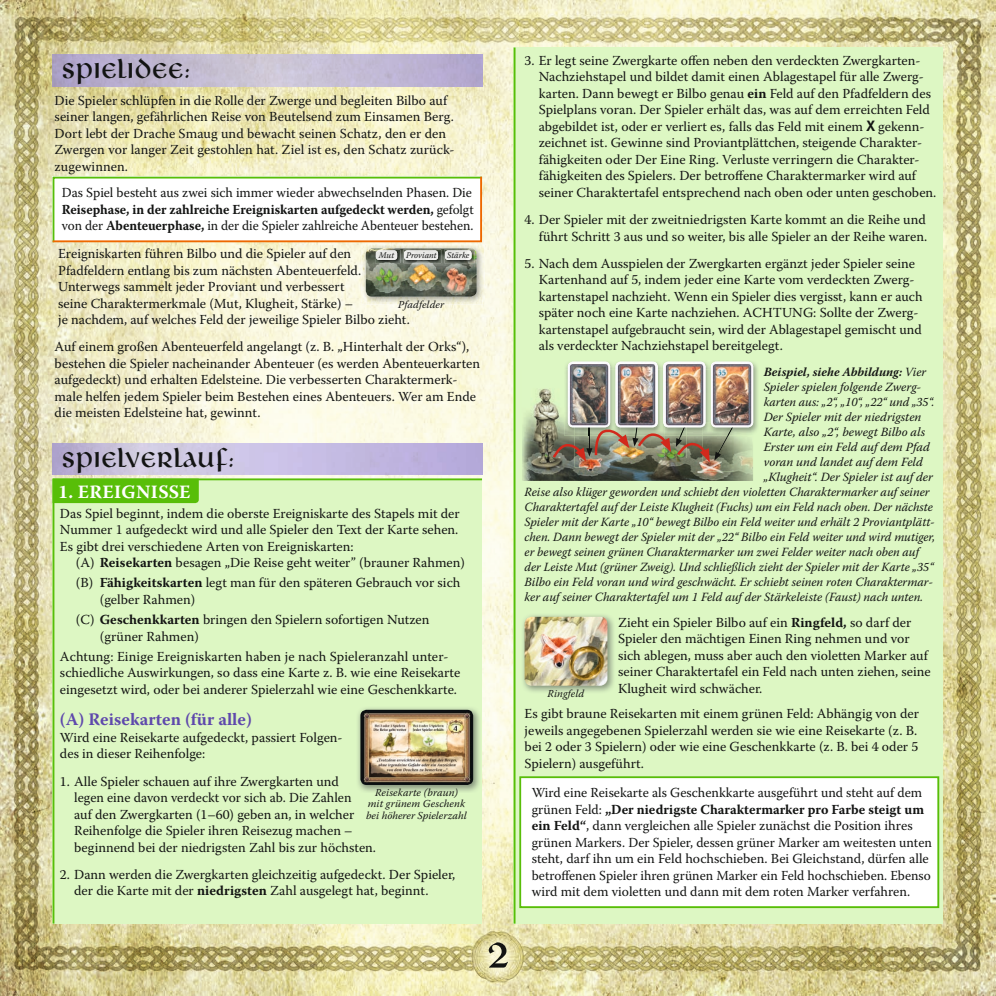
<style>
.page{position:relative;width:996px;height:996px;background:#fff}
.page>*{position:absolute;margin:0;border:0;box-sizing:border-box;transform-origin:0 0}
.t1{font:50px "Libra BT";color:#131413}
.t2{font:30px "Libra BT";letter-spacing:.015em;color:#131413}
.t3{font:700 18.75px "Warnock Pro";letter-spacing:.02em;color:#fff}
.t4{font:700 17.5px "Warnock Pro";letter-spacing:.005em;color:#5f49ac}
.t5{font:13.75px/16.5px "Warnock Pro";color:#131413}
.t6{font:italic 12.5px "Warnock Pro";color:#131413}
.t7{font:italic 700 12.5px "Warnock Pro";color:#131413}
.t8{font:italic 10.62px/11.2px "Warnock Pro";letter-spacing:.01em;color:#131413;text-align:center}
.t9{font:italic 8.75px "Warnock Pro";color:#131413}
.s1{font-weight:700}
.s2{font-family:"Futura Std";font-weight:800}
.s3{font-weight:400}
</style>
<div class="page">
<img style="left:0;top:0;width:995px;height:995px">
<div style="left:513px;top:48px;width:429px;height:875px;background:#ddf7c3"></div>
<div style="left:52px;top:477px;width:431px;height:448px;background:#ddf7c3"></div>
<hr style="left:513px;top:48px;width:2px;height:875px;background:#58be08">
<div style="left:53px;top:478px;width:146px;height:25px;background:#58be08"></div>
<div style="left:519px;top:775px;width:418px;height:132px;background:#fff"></div>
<div style="left:519px;top:775px;width:419px;height:132px;border:2px solid #58be08"></div>
<img style="left:356px;top:705px;width:124px;height:87px">
<img style="left:360px;top:709px;width:113px;height:75px">
<img style="left:361px;top:244px;width:123px;height:60px">
<img style="left:365px;top:250px;width:111px;height:46px">
<img style="left:522px;top:389px;width:230px;height:91px">
<img style="left:574px;top:462px;width:15px;height:5px">
<img style="left:702px;top:462px;width:31px;height:9px">
<img style="left:565px;top:362px;width:193px;height:71px">
<img style="left:564px;top:369px;width:188px;height:66px">
<img style="left:567px;top:361px;width:43px;height:57px">
<img style="left:710px;top:361px;width:42px;height:66px">
<img style="left:663px;top:361px;width:42px;height:57px">
<img style="left:615px;top:361px;width:42px;height:57px">
<img style="left:523px;top:615px;width:91px;height:77px">
<img style="left:524px;top:616px;width:83px;height:69px">
<img style="left:403px;top:250px;width:38px;height:13px">
<img style="left:404px;top:250px;width:34px;height:10px">
<svg style="left:51px;top:175px;width:432px;height:75px"></svg>
<img style="left:444px;top:249px;width:30px;height:14px">
<img style="left:445px;top:250px;width:26px;height:10px">
<img style="left:375px;top:249px;width:25px;height:14px">
<img style="left:376px;top:250px;width:21px;height:10px">
<img style="left:53px;top:55px;width:429px;height:31px">
<img style="left:53px;top:443px;width:429px;height:31px">
<img style="left:551px;top:418px;width:185px;height:44px">
<h2 class="t2" style="left:62px;top:55px;width:131px">spielidee:</h2>
<p class="t5" style="left:55px;top:92px;width:401px">Die Spieler schlüpfen in die Rolle der Zwerge und begleiten Bilbo auf seiner langen, gefährlichen Reise von Beutelsend zum Einsamen Berg.<br>Dort lebt der Drache Smaug und bewacht seinen Schatz, den er den Zwergen vor langer Zeit gestohlen hat. Ziel ist es, den Schatz zurück&shy;zugewinnen.</p>
<p class="t5" style="left:62px;top:184px;width:413px">Das Spiel besteht aus zwei sich immer wieder abwechselnden Phasen. Die<br><span class="s1">Reisephase, in der zahlreiche Ereigniskarten aufgedeckt werden,</span> gefolgt von der <span class="s1">Abenteuerphase,</span> in der die Spieler zahlreiche Abenteuer bestehen.</p>
<p class="t5" style="left:58px;top:245px;width:353px">Ereigniskarten führen Bilbo und die Spieler auf den Pfadfeldern entlang bis zum nächsten Abenteuerfeld.<br>Unterwegs sammelt jeder Proviant und verbessert<br>seine Charaktermerkmale (Mut, Klugheit, Stärke) –<br>je nachdem, auf welches Feld der jeweilige Spieler Bilbo zieht.</p>
<p class="t5" style="left:55px;top:338px;width:427px">Auf einem großen Abenteuerfeld angelangt (z. B. „Hinterhalt der Orks“), bestehen die Spieler nacheinander Abenteuer (es werden Abenteuerkarten aufgedeckt) und erhalten Edelsteine. Die verbesserten Charaktermerk&shy;male helfen jedem Spieler beim Bestehen eines Abenteuers. Wer am Ende die meisten Edelsteine hat, gewinnt.</p>
<h2 class="t2" style="left:62px;top:444px;width:175px">spielverlauf:</h2>
<h3 class="t3" style="left:58px;top:480px;width:134px">1. EREIGNISSE</h3>
<p class="t5" style="left:60px;top:504px;width:401px;text-align:justify">Das Spiel beginnt, indem die oberste Ereigniskarte des Stapels mit der Nummer 1 aufgedeckt wird und alle Spieler den Text der Karte sehen.<br>Es gibt drei verschiedene Arten von Ereigniskarten:</p>
<p class="t5" style="left:76px;top:552px;width:390px;line-height:20px">(A) <span class="s1">Reisekarten</span> besagen „Die Reise geht weiter” (brauner Rahmen) (B) <span class="s1">Fähigkeitskarten</span> legt man für den späteren Gebrauch vor sich</p>
<p class="t5" style="left:76px;top:589px;width:355px;line-height:20px;text-indent:24px">(gelber Rahmen)<br>(C) <span class="s1">Geschenkkarten</span> bringen den Spielern sofortigen Nutzen</p>
<p class="t5" style="left:60px;top:625px;width:390px;line-height:20px;text-indent:40px">(grüner Rahmen)<br>Achtung: Einige Ereigniskarten haben je nach Spieleranzahl unter-</p>
<p class="t5" style="left:60px;top:663px;width:401px">schiedliche Auswirkungen, so dass eine Karte z. B. wie eine Reisekarte eingesetzt wird, oder bei anderer Spielerzahl wie eine Geschenkkarte.</p>
<p class="t4" style="left:60px;top:708px;width:193px">(A) Reisekarten (für alle)</p>
<p class="t5" style="left:60px;top:728px;width:284px">Wird eine Reisekarte aufgedeckt, passiert Folgen&shy;des in dieser Reihenfolge:</p>
<p class="t5" style="left:74px;top:772px;width:303px;text-indent:-14px">1. Alle Spieler schauen auf ihre Zwergkarten und<br>legen eine davon verdeckt vor sich ab. Die Zahlen<br>auf den Zwergkarten (1–60) geben an, in welcher Reihenfolge die Spieler ihren Reisezug machen – beginnend bei der niedrigsten Zahl bis zur höchsten.</p>
<p class="t5" style="left:74px;top:865px;width:382px;text-indent:-14px">2. Dann werden die Zwergkarten gleichzeitig aufgedeckt. Der Spieler, der die Karte mit der <span class="s1">niedrigsten</span> Zahl ausgelegt hat, beginnt.</p>
<p class="t9" style="left:379px;top:250px;width:17px">Mut</p>
<p class="t9" style="left:406px;top:250px;width:65px">Proviant Stärke</p>
<p class="t8" style="left:398px;top:298px;width:47px">Pfadfelder</p>
<p class="t8" style="left:366px;top:786px;width:102px">Reisekarte (braun) mit grünem Geschenk bei höherer Spielerzahl</p>
<p class="t5" style="left:538px;top:52px;width:399px;text-indent:-14px">3. Er legt seine Zwergkarte offen neben den verdeckten Zwergkarten-Nachziehstapel und bildet damit einen Ablagestapel für alle Zwerg&shy;karten. Dann bewegt er Bilbo genau <span class="s1">ein</span> Feld auf den Pfadfeldern des Spielplans voran. Der Spieler erhält das, was auf dem erreichten Feld abgebildet ist, oder er verliert es, falls das Feld mit einem <span class="s2">X</span> gekenn&shy;zeichnet ist. Gewinne sind Proviantplättchen, steigende Charakter&shy;fähigkeiten oder Der Eine Ring. Verluste verringern die Charakter&shy;fähigkeiten des Spielers. Der betroffene Charaktermarker wird auf seiner Charaktertafel entsprechend nach oben oder unten geschoben.</p>
<p class="t5" style="left:524px;top:211px;width:404px;text-align:right">4. Der Spieler mit der zweitniedrigsten Karte kommt an die Reihe und führt Schritt 3 aus und so weiter, bis alle Spieler an der Reihe waren.</p>
<p class="t5" style="left:538px;top:254px;width:385px;text-indent:-14px">5. Nach dem Ausspielen der Zwergkarten ergänzt jeder Spieler seine Kartenhand auf 5, indem jeder eine Karte vom verdeckten Zwerg&shy;kartenstapel nachzieht. Wenn ein Spieler dies vergisst, kann er auch später noch eine Karte nachziehen. ACHTUNG: Sollte der Zwerg&shy;kartenstapel aufgebraucht sein, wird der Ablagestapel gemischt und als verdeckter Nachziehstapel bereitgelegt.</p>
<p class="t7" style="left:763px;top:364px;width:164px">Beispiel, siehe Abbildung: <span class="s3">Vier</span></p>
<p class="t6" style="left:763px;top:379px;width:159px">Spieler spielen folgende Zwerg-</p>
<p class="t6" style="left:763px;top:394px;width:172px">karten aus: „2“, „10“, „22“ und „35“.</p>
<p class="t6" style="left:763px;top:409px;width:159px">Der Spieler mit der niedrigsten</p>
<p class="t6" style="left:763px;top:424px;width:163px">Karte, also „2“, bewegt Bilbo als</p>
<p class="t6" style="left:763px;top:439px;width:168px">Erster um ein Feld auf dem Pfad</p>
<p class="t6" style="left:763px;top:454px;width:161px">voran und landet auf dem Feld</p>
<p class="t6" style="left:763px;top:469px;width:170px">„Klugheit“. Der Spieler ist auf der</p>
<p class="t6" style="left:524px;top:484px;width:406px">Reise also klüger geworden und schiebt den violetten Charaktermarker auf seiner</p>
<p class="t6" style="left:524px;top:499px;width:409px">Charaktertafel auf der Leiste Klugheit (Fuchs) um ein Feld nach oben. Der nächste</p>
<p class="t6" style="left:524px;top:514px;width:411px">Spieler mit der Karte „10“ bewegt Bilbo ein Feld weiter und erhält 2 Proviantplätt-</p>
<p class="t6" style="left:524px;top:529px;width:412px">chen. Dann bewegt der Spieler mit der „22“ Bilbo ein Feld weiter und wird mutiger,</p>
<p class="t6" style="left:524px;top:544px;width:396px">er bewegt seinen grünen Charaktermarker um zwei Felder weiter nach oben auf</p>
<p class="t6" style="left:524px;top:559px;width:410px">der Leiste Mut (grüner Zweig). Und schließlich zieht der Spieler mit der Karte „35“</p>
<p class="t6" style="left:524px;top:574px;width:410px">Bilbo ein Feld voran und wird geschwächt. Er schiebt seinen roten Charaktermar-</p>
<p class="t6" style="left:524px;top:589px;width:400px">ker auf seiner Charaktertafel um 1 Feld auf der Stärkeleiste (Faust) nach unten.</p>
<p class="t5" style="left:617px;top:613px;width:314px">Zieht ein Spieler Bilbo auf ein <span class="s1">Ringfeld,</span> so darf der Spieler den mächtigen Einen Ring nehmen und vor sich ablegen, muss aber auch den violetten Marker auf seiner Charaktertafel ein Feld nach unten ziehen, seine Klugheit wird schwächer.</p>
<p class="t5" style="left:524px;top:704px;width:396px">Es gibt braune Reisekarten mit einem grünen Feld: Abhängig von der jeweils angegebenen Spielerzahl werden sie wie eine Reisekarte (z. B. bei 2 oder 3 Spielern) oder wie eine Geschenkkarte (z. B. bei 4 oder 5<br>Spielern) ausgeführt.</p>
<p class="t5" style="left:531px;top:783px;width:401px">Wird eine Reisekarte als Geschenkkarte ausgeführt und steht auf dem grünen Feld: <span class="s1">„Der niedrigste Charaktermarker pro Farbe steigt um ein Feld“</span>, dann vergleichen alle Spieler zunächst die Position ihres grünen Markers. Der Spieler, dessen grüner Marker am weitesten unten steht, darf ihn um ein Feld hochschieben. Bei Gleichstand, dürfen alle betroffenen Spieler ihren grünen Marker ein Feld hochschieben. Ebenso wird mit dem violetten und dann mit dem roten Marker verfahren.</p>
<p class="t8" style="left:547px;top:687px;width:38px">Ringfeld</p>
<h1 class="t1" style="left:487px;top:928px;width:24px">2</h1>
</div>
